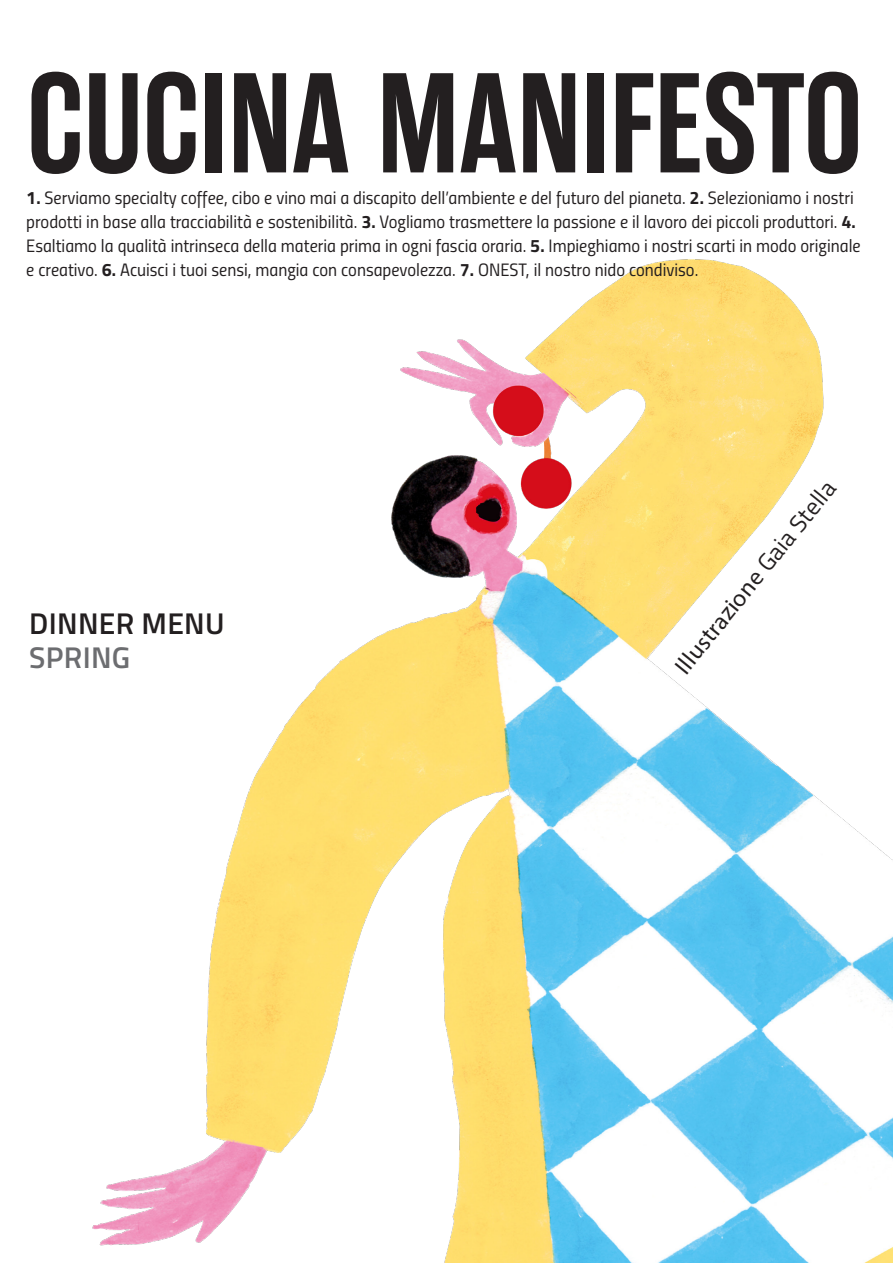
<style>
.page{position:relative;width:893px;height:1263px;background:#fff}
.page>*{position:absolute;margin:0;border:0;box-sizing:border-box;transform-origin:0 0}
.t1{font:600 141.75px "Rama Gothic E";color:#231f20}
.t2{font:600 30px "Titillium";letter-spacing:.01em;color:#231f20}
.t3{font:600 30px "Titillium";letter-spacing:.01em;color:#6c6d70}
.t4{font:24px "Myriad Pro";color:#231f20}
.t5{font:18px/24px "Titillium Regular Upright";color:#231f20}
.s1{font-family:"Titillium Bold Upright"}
.s2{font-family:"Titillium"}
</style>
<div class="page">
<img style="left:92px;top:259px;width:801px;height:1004px">
<p class="t1" style="left:27px;top:45px;width:837px">CUCINA MANIFESTO</p>
<p class="t5" style="left:26px;top:185px;width:836px"><span class="s1">1.</span> Serviamo specialty coffee, cibo e vino mai a discapito dell’ambiente e del futuro del pianeta. <span class="s1">2.</span> Selezioniamo i nostri prodotti in base alla tracciabilità e sostenibilità. <span class="s1">3.</span> Vogliamo trasmettere la passione e il lavoro dei piccoli produttori. <span class="s1">4.<br></span>Esaltiamo la qualità intrinseca della materia prima in ogni fascia oraria. <span class="s1">5.</span> Impieghiamo i nostri scarti in modo originale e creativo. <span class="s1">6.</span> Acuisci i tuoi sensi, mangia con consapevolezza. <span class="s1">7.</span> ONEST, il nostro nido condiviso.</p>
<p class="t2" style="left:29px;top:600px;width:197px">DINNER MENU</p>
<p class="t3" style="left:29px;top:635px;width:103px">SPRING</p>
<p class="t4" style="left:668px;top:661px;width:242px;rotate:-51deg">Illustrazione <span class="s2">Gaia Stella</span></p>
</div>
